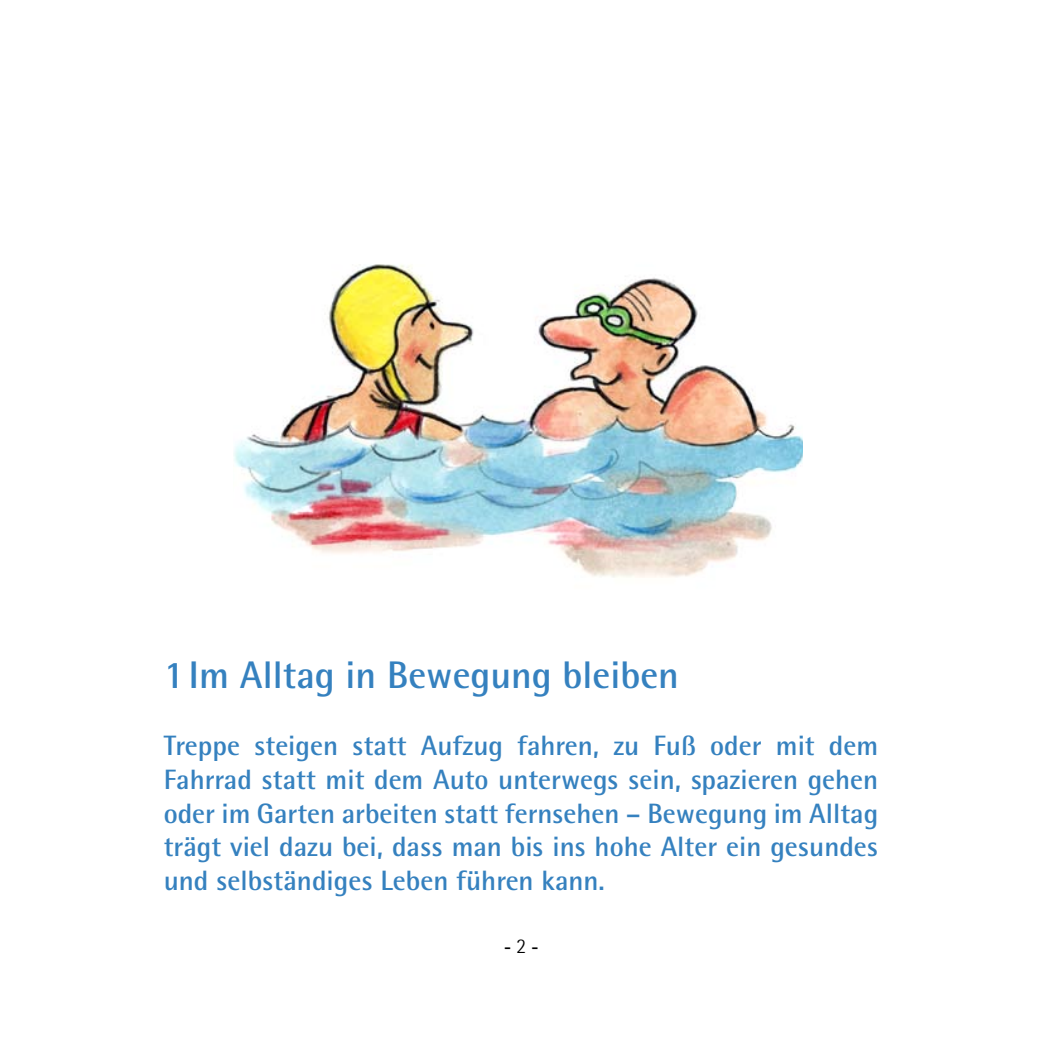
<style>
.page{position:relative;width:1042px;height:1042px;background:#fff}
.page>*{position:absolute;margin:0;border:0;box-sizing:border-box;transform-origin:0 0}
.t1{font:700 38.5px "AT Rotis Semi Sans";color:#3581bf}
.t2{font:700 28px/33.6px "AT Rotis Semi Sans";color:#3581bf;text-align:justify}
.t3{font:21px "Times New Roman";color:#000}
.s1{font-family:"AT Rotis Semi Sans";font-weight:300}
</style>
<div class="page">
<img style="left:233px;top:264px;width:569px;height:314px">
<h1 class="t1" style="left:164px;top:651px;width:517px">1Im Alltag in Bewegung bleiben</h1>
<p class="t2" style="left:164px;top:729px;width:716px">Treppe steigen statt Aufzug fahren, zu Fuß oder mit dem Fahrrad statt mit dem Auto unterwegs sein, spazieren gehen oder im Garten arbeiten statt fernsehen – Bewegung im Alltag trägt viel dazu bei, dass man bis ins hohe Alter ein gesundes und selbständiges Leben führen kann.</p>
<p class="t3" style="left:504px;top:931px;width:36px">- <span class="s1">2</span> -</p>
</div>
